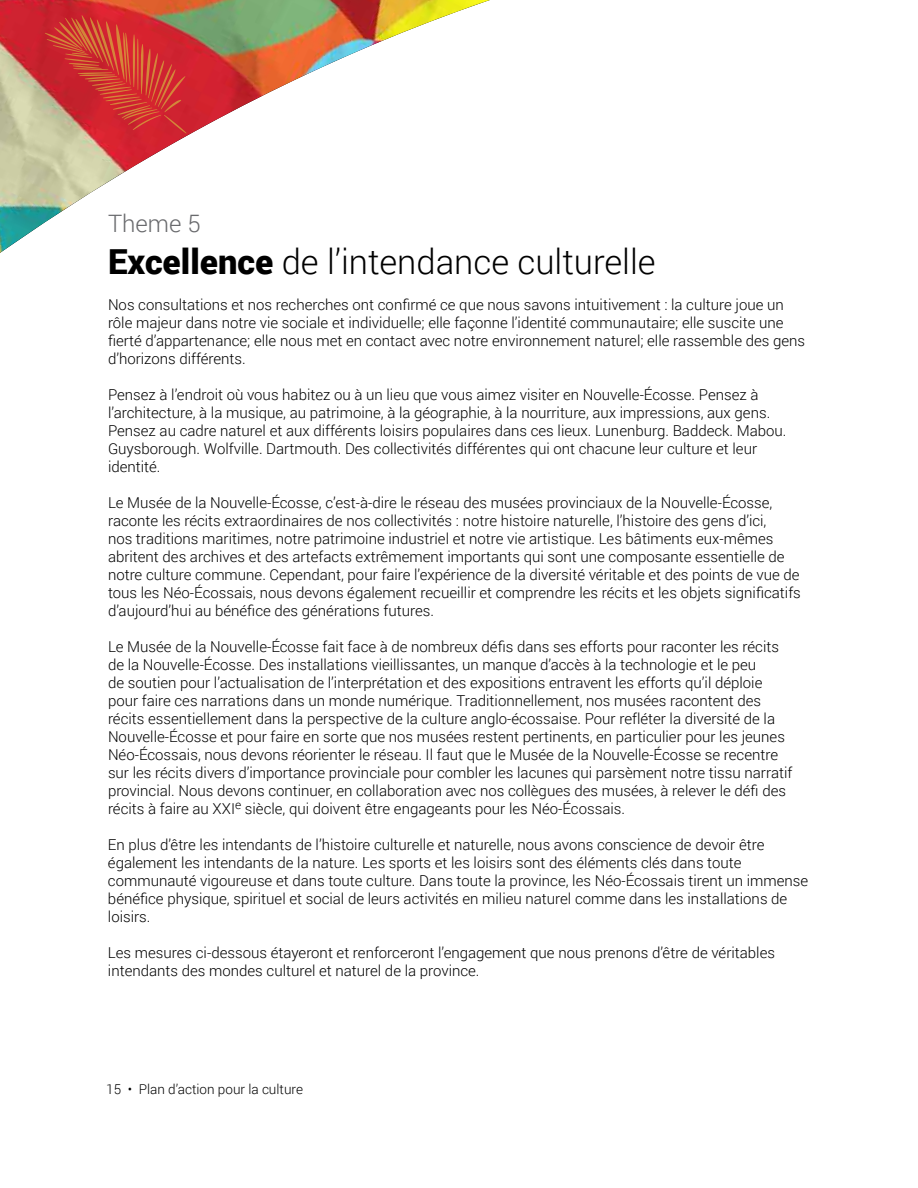
<style>
.page{position:relative;width:918px;height:1188px;background:#fff}
.page>*{position:absolute;margin:0;border:0;box-sizing:border-box;transform-origin:0 0}
.t1{font:300 34.5px "Roboto";color:#000}
.t2{font:300 24px "Roboto";color:#696a6d}
.t3{font:300 15px/18px "Roboto";color:#000}
.t4{font:300 13.5px "Roboto";color:#000}
.s1{font-weight:900}
</style>
<div class="page">
<img style="left:0;top:0;width:490px;height:253px">
<svg style="left:45px;top:15px;width:142px;height:119px;background:#cc3e37"></svg>
<h2 class="t2" style="left:108px;top:207px;width:94px">Theme 5</h2>
<h1 class="t1" style="left:108px;top:238px;width:549px"><span class="s1">Excellence</span> de l’intendance culturelle</h1>
<p class="t3" style="left:108px;top:295px;width:699px">Nos consultations et nos recherches ont confirmé ce que nous savons intuitivement : la culture joue un rôle majeur dans notre vie sociale et individuelle; elle façonne l’identité communautaire; elle suscite une fierté d’appartenance; elle nous met en contact avec notre environnement naturel; elle rassemble des gens d’horizons différents.</p>
<p class="t3" style="left:108px;top:385px;width:680px">Pensez à l’endroit où vous habitez ou à un lieu que vous aimez visiter en Nouvelle-Écosse. Pensez à l’architecture, à la musique, au patrimoine, à la géographie, à la nourriture, aux impressions, aux gens.<br>Pensez au cadre naturel et aux différents loisirs populaires dans ces lieux. Lunenburg. Baddeck. Mabou.<br>Guysborough. Wolfville. Dartmouth. Des collectivités différentes qui ont chacune leur culture et leur identité.</p>
<p class="t3" style="left:108px;top:493px;width:694px">Le Musée de la Nouvelle-Écosse, c’est-à-dire le réseau des musées provinciaux de la Nouvelle-Écosse, raconte les récits extraordinaires de nos collectivités : notre histoire naturelle, l’histoire des gens d’ici,<br>nos traditions maritimes, notre patrimoine industriel et notre vie artistique. Les bâtiments eux-mêmes abritent des archives et des artefacts extrêmement importants qui sont une composante essentielle de notre culture commune. Cependant, pour faire l’expérience de la diversité véritable et des points de vue de tous les Néo-Écossais, nous devons également recueillir et comprendre les récits et les objets significatifs d’aujourd’hui au bénéfice des générations futures.</p>
<p class="t3" style="left:108px;top:637px;width:686px">Le Musée de la Nouvelle-Écosse fait face à de nombreux défis dans ses efforts pour raconter les récits de la Nouvelle-Écosse. Des installations vieillissantes, un manque d’accès à la technologie et le peu<br>de soutien pour l’actualisation de l’interprétation et des expositions entravent les efforts qu’il déploie pour faire ces narrations dans un monde numérique. Traditionnellement, nos musées racontent des récits essentiellement dans la perspective de la culture anglo-écossaise. Pour refléter la diversité de la Nouvelle-Écosse et pour faire en sorte que nos musées restent pertinents, en particulier pour les jeunes Néo-Écossais, nous devons réorienter le réseau. Il faut que le Musée de la Nouvelle-Écosse se recentre sur les récits divers d’importance provinciale pour combler les lacunes qui parsèment notre tissu narratif provincial. Nous devons continuer, en collaboration avec nos collègues des musées, à relever le défi des récits à faire au XXI<sup>e</sup> siècle, qui doivent être engageants pour les Néo-Écossais.</p>
<p class="t3" style="left:108px;top:835px;width:702px">En plus d’être les intendants de l’histoire culturelle et naturelle, nous avons conscience de devoir être également les intendants de la nature. Les sports et les loisirs sont des éléments clés dans toute communauté vigoureuse et dans toute culture. Dans toute la province, les Néo-Écossais tirent un immense bénéfice physique, spirituel et social de leurs activités en milieu naturel comme dans les installations de loisirs.</p>
<p class="t3" style="left:108px;top:943px;width:669px">Les mesures ci-dessous étayeront et renforceront l’engagement que nous prenons d’être de véritables intendants des mondes culturel et naturel de la province.</p>
<p class="t4" style="left:106px;top:1080px;width:198px">15 • Plan d’action pour la culture</p>
</div>
